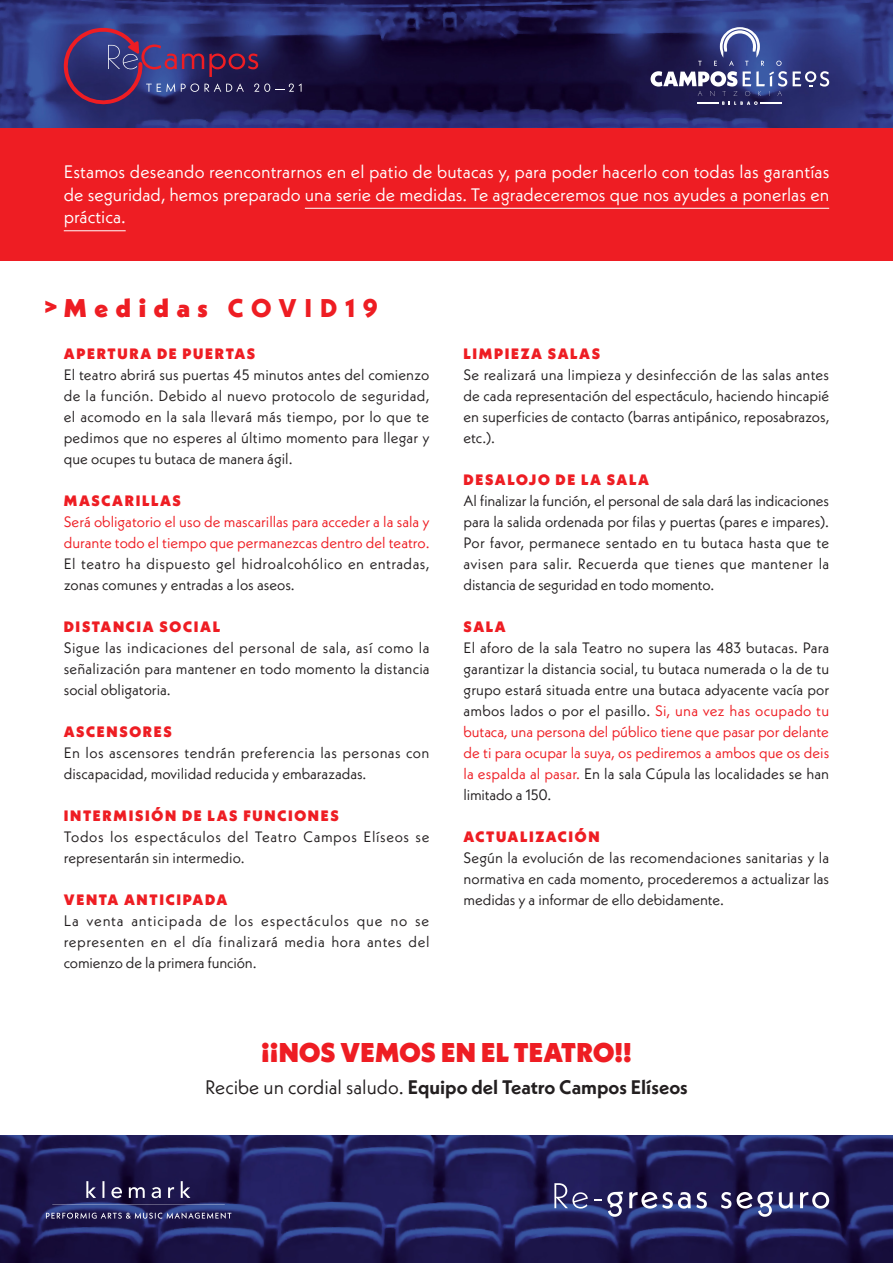
<style>
.page{position:relative;width:893px;height:1263px;background:#fff}
.page>*{position:absolute;margin:0;border:0;box-sizing:border-box;transform-origin:0 0}
.t1{font:900 27px "Neue Kabel";letter-spacing:.01em;color:#ee1d23}
.t2{font:900 25.5px "Neue Kabel";letter-spacing:.3em;color:#ee1d23}
.t3{font:700 19.5px "Neue Kabel";color:#231f20}
.t4{font:18px/22.5px "Neue Kabel";color:#fff;text-align:justify}
.t5{font:15px/21px "Neue Kabel";color:#231f20;text-align:justify}
.t6{font:15px/21px "Neue Kabel";color:#ee1d23;text-align:justify}
.t7{font:900 15px "Neue Kabel";letter-spacing:.11em;color:#ee1d23}
.t8{font:15px/21px "Neue Kabel";letter-spacing:.04em;color:#231f20}
.s1{font-weight:800}
.s2{color:#231f20}
.s3{color:#ee1d23}
.s4{font-weight:400}
</style>
<div class="page">
<img style="left:0;top:0;width:893px;height:128px">
<img style="left:0;top:1136px;width:893px;height:127px">
<div style="left:0;top:128px;width:893px;height:132px;background:#ee1d23"></div>
<hr style="left:305px;top:208px;width:524px;height:1px;background:#fff">
<hr style="left:64px;top:230px;width:62px;height:1px;background:#fff">
<svg style="left:46px;top:1181px;width:185px;height:38px;background:#373668"></svg>
<svg style="left:554px;top:1183px;width:34px;height:25px"></svg>
<svg style="left:594px;top:1199px;width:7px;height:2px"></svg>
<svg style="left:607px;top:1191px;width:16px;height:26px"></svg>
<svg style="left:629px;top:1192px;width:78px;height:16px"></svg>
<svg style="left:721px;top:1192px;width:10px;height:16px"></svg>
<svg style="left:737px;top:1191px;width:36px;height:26px"></svg>
<svg style="left:779px;top:1192px;width:14px;height:16px"></svg>
<svg style="left:800px;top:1192px;width:29px;height:16px"></svg>
<svg style="left:793px;top:71px;width:36px;height:16px"></svg>
<svg style="left:651px;top:27px;width:136px;height:78px;background:#474c81"></svg>
<svg style="left:59px;top:25px;width:243px;height:84px;background:#3a2d66"></svg>
<p class="t4" style="left:64px;top:160px;width:767px">Estamos deseando reencontrarnos en el patio de butacas y, para poder hacerlo con todas las garantías de seguridad, hemos preparado una serie de medidas. Te agradeceremos que nos ayudes a ponerlas en práctica.</p>
<p class="t2" style="left:45px;top:291px;width:335px">&gt;Medidas <span class="s1">COVID19</span></p>
<p class="t7" style="left:64px;top:344px;width:193px">APERTURA DE PUERTAS</p>
<p class="t5" style="left:64px;top:364px;width:367px">El teatro abrirá sus puertas 45 minutos antes del comienzo de la función. Debido al nuevo protocolo de seguridad, el acomodo en la sala llevará más tiempo, por lo que te pedimos que no esperes al último momento para llegar y que ocupes tu butaca de manera ágil.</p>
<p class="t7" style="left:64px;top:491px;width:119px">MASCARILLAS</p>
<p class="t6" style="left:64px;top:511px;width:367px">Será obligatorio el uso de mascarillas para acceder a la sala y durante todo el tiempo que permanezcas dentro del teatro.<br><span class="s2">El teatro ha dispuesto gel hidroalcohólico en entradas, zonas comunes y entradas a los aseos.</span></p>
<p class="t7" style="left:64px;top:617px;width:158px">DISTANCIA SOCIAL</p>
<p class="t5" style="left:64px;top:637px;width:367px">Sigue las indicaciones del personal de sala, así como la señalización para mantener en todo momento la distancia social obligatoria.</p>
<p class="t7" style="left:64px;top:722px;width:110px">ASCENSORES</p>
<p class="t5" style="left:64px;top:742px;width:367px">En los ascensores tendrán preferencia las personas con discapacidad, movilidad reducida y embarazadas.</p>
<p class="t7" style="left:64px;top:806px;width:277px">INTERMISIÓN DE LAS FUNCIONES</p>
<p class="t8" style="left:64px;top:826px;width:367px">Todos los espectáculos del Teatro Campos Elíseos se representarán sin intermedio.</p>
<p class="t7" style="left:64px;top:890px;width:165px">VENTA ANTICIPADA</p>
<p class="t5" style="left:64px;top:910px;width:367px">La venta anticipada de los espectáculos que no se representen en el día finalizará media hora antes del comienzo de la primera función.</p>
<p class="t7" style="left:464px;top:344px;width:138px">LIMPIEZA SALAS</p>
<p class="t5" style="left:463px;top:364px;width:367px">Se realizará una limpieza y desinfección de las salas antes de cada representación del espectáculo, haciendo hincapié en superficies de contacto (barras antipá nico, reposabrazos, etc.).</p>
<p class="t7" style="left:464px;top:470px;width:187px">DESALOJO DE LA SALA</p>
<p class="t5" style="left:463px;top:490px;width:367px">Al finalizar la función, el personal de sala dará las indicaciones para la salida ordenada por filas y puertas (pares e impares).<br>Por favor, permanece sentado en tu butaca hasta que te avisen para salir. Recuerda que tienes que mantener la distancia de seguridad en todo momento.</p>
<p class="t7" style="left:464px;top:617px;width:44px">SALA</p>
<p class="t5" style="left:463px;top:637px;width:367px">El aforo de la sala Teatro no supera las 483 butacas. Para garantizar la distancia social, tu butaca numerada o la de tu grupo estará situada entre una butaca adyacente vacía por ambos lados o por el pasillo. <span class="s3">Si, una vez has ocupado tu butaca, una persona del público tiene que pasar por delante de ti para ocupar la suya, os pediremos a ambos que os deis la espalda al pasar.</span> En la sala Cúpula las localidades se han limitado a 150.</p>
<p class="t7" style="left:464px;top:827px;width:138px">ACTUALIZACIÓN</p>
<p class="t5" style="left:463px;top:847px;width:367px">Según la evolución de las recomendaciones sanitarias y la normativa en cada momento, procederemos a actualizar las medidas y a informar de ello debidamente.</p>
<p class="t1" style="left:261px;top:1036px;width:372px">¡¡NOS VEMOS EN EL TEATRO!!</p>
<p class="t3" style="left:205px;top:1074px;width:484px"><span class="s4">Recibe un cordial saludo.</span> Equipo del Teatro Campos Elíseos</p>
</div>
